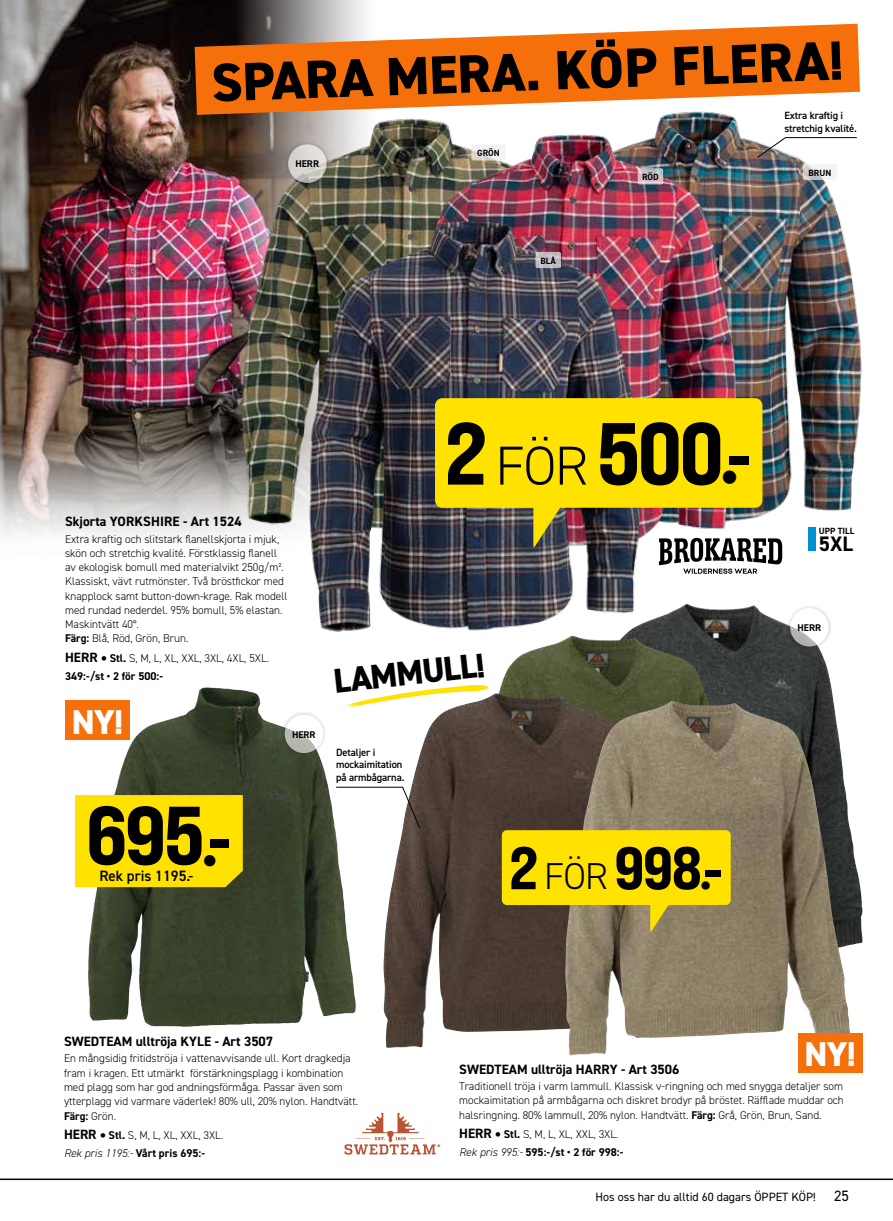
<style>
.page{position:relative;width:893px;height:1221px;background:#fff}
.page>*{position:absolute;margin:0;border:0;box-sizing:border-box;transform-origin:0 0}
.t1{font:87.9px "Bebas Neue Pro Exp Eb";color:#000}
.t2{font:82.5px "Bebas Neue Pro Exp Eb";color:#000}
.t3{font:700 67.5px "Bebas Neue";color:#000;scale:1.16 1}
.t4{font:60px "Bebas Neue Pro Exp Eb";color:#000}
.t5{font:800 53.85px "DIN2014";color:#000}
.t6{font:700 40.8px "Bebas Neue";color:#000}
.t7{font:800 34.5px "DIN2014";color:#000}
.t8{font:800 34.5px "DIN2014";color:#fff}
.t9{font:700 21px "DIN2014";color:#000}
.t10{font:600 15px "DIN2014";color:#000}
.t11{font:700 13.5px "DIN2014";color:#000}
.t12{font:12px "DIN2014";color:#000}
.t13{font:300 11.25px/14.2px "DIN2014";color:#000}
.t14{font:700 11.25px/18.5px "DIN2014";color:#000}
.t15{font:600 10.5px/12.6px "DIN2014";letter-spacing:-.01em;color:#000}
.t16{font:700 9.75px "DIN2014";color:#000}
.t17{font:700 9px "DIN2014";color:#000}
.s1{font-size:55.35px}
.s2{font-weight:700}
.s3{font-weight:700;font-size:13.5px}
.s4{font-weight:700;font-size:19.5px}
.s5{font-size:80.55px}
.s6{font-family:"DIN2014";font-weight:300;font-size:54.9px}
.s7{font-family:"Bebas Neue";font-weight:700;font-size:85.5px}
.s8{font-family:"DIN2014";font-weight:300;font-size:37.5px}
.s9{font-size:13.5px}
.s10{font-size:19.5px}
.s11{font-weight:300}
.s12{font-weight:300;font-style:italic}
.s13{font-size:15px}
</style>
<div class="page">
<img style="left:0;top:0;width:365px;height:537px">
<img style="left:237px;top:115px;width:213px;height:419px">
<img style="left:88px;top:687px;width:268px;height:339px">
<img style="left:645px;top:604px;width:121px;height:96px">
<img style="left:656px;top:115px;width:206px;height:406px">
<img style="left:499px;top:635px;width:252px;height:65px">
<img style="left:416px;top:131px;width:324px;height:407px">
<img style="left:305px;top:217px;width:340px;height:418px">
<img style="left:384px;top:693px;width:285px;height:355px">
<img style="left:565px;top:700px;width:285px;height:355px">
<svg style="left:659px;top:538px;width:123px;height:35px"></svg>
<div style="left:65px;top:700px;width:65px;height:40px;background:#f56f0b"></div>
<div style="left:798px;top:1033px;width:65px;height:39px;background:#f56f0b"></div>
<svg style="left:195px;top:24px;width:665px;height:91px;fill:#f56f0b"></svg>
<hr style="left:0;top:1178px;width:893px;height:1px;background:#000">
<svg style="left:345px;top:1112px;width:95px;height:42px"></svg>
<svg style="left:335px;top:786px;width:86px;height:43px"></svg>
<div style="left:281px;top:710px;width:47px;height:47px;background:#000;opacity:.38"></div>
<svg style="left:285px;top:714px;width:38px;height:39px"></svg>
<div style="left:786px;top:603px;width:47px;height:47px;background:#000;opacity:.38"></div>
<svg style="left:790px;top:608px;width:39px;height:38px"></svg>
<div style="left:284px;top:140px;width:47px;height:47px;background:#000;opacity:.38"></div>
<svg style="left:288px;top:144px;width:39px;height:39px"></svg>
<svg style="left:803px;top:164px;width:34px;height:16px"></svg>
<svg style="left:471px;top:144px;width:34px;height:16px"></svg>
<svg style="left:638px;top:168px;width:25px;height:16px"></svg>
<svg style="left:535px;top:252px;width:26px;height:16px"></svg>
<svg style="left:756px;top:137px;width:102px;height:21px"></svg>
<div style="left:808px;top:527px;width:8px;height:24px;background:#0092d0"></div>
<svg style="left:337px;top:684px;width:151px;height:26px"></svg>
<img style="left:533px;top:507px;width:53px;height:41px">
<div style="left:435px;top:398px;width:327px;height:109px;background:#ffe200;border-radius:7px"></div>
<svg style="left:650px;top:905px;width:36px;height:27px"></svg>
<div style="left:502px;top:830px;width:229px;height:75px;background:#ffe200;border-radius:5px"></div>
<div style="left:75px;top:795px;width:168px;height:92px;background:#ffe200"></div>
<h3 class="t5" style="left:210px;top:47px;width:634px;rotate:-2deg">SPARA MERA. <span class="s1">KÖP FLERA!</span></h3>
<p class="t16" style="left:295px;top:157px;width:25px">HERR</p>
<p class="t17" style="left:477px;top:147px;width:24px">GRÖN</p>
<p class="t17" style="left:540px;top:255px;width:17px">BLÅ</p>
<p class="t17" style="left:642px;top:171px;width:18px">RÖD</p>
<p class="t15" style="left:784px;top:109px;width:74px">Extra kraftig i stretchig kvalité.</p>
<p class="t17" style="left:808px;top:167px;width:24px">BRUN</p>
<p class="t11" style="left:65px;top:512px;width:178px">Skjorta YORKSHIRE - Art 1524</p>
<p class="t13" style="left:65px;top:531px;width:224px">Extra kraftig och slitstark flanellskjorta i mjuk, skön och stretchig kvalité. Förstklassig flanell av ekologisk bomull med materialvikt 250g/m².<br>Klassiskt, vävt rutmönster. Två bröstfickor med knapplock samt button-down-krage. Rak modell med rundad nederdel. 95% bomull, 5% elastan.<br>Maskintvätt 40°.<br><span class="s2">Färg:</span> Blå, Röd, Grön, Brun.</p>
<p class="t13" style="left:65px;top:648px;width:205px;line-height:18.5px"><span class="s3">HERR</span> <span class="s4">•</span> <span class="s2">Stl.</span> S, M, L, XL, XXL, 3XL, 4XL, 5XL.<br><span class="s2">349:-/st • 2 för 500:-</span></p>
<h3 class="t8" style="left:72px;top:699px;width:53px">NY!</h3>
<p class="t16" style="left:292px;top:727px;width:25px">HERR</p>
<h2 class="t2" style="left:86px;top:784px;width:120px">695</h2>
<h3 class="t10" style="left:99px;top:866px;width:96px">Rek pris 1195.-</h3>
<h3 class="t6" style="left:202px;top:838px;width:31px">•<span class="s5">-</span></h3>
<h1 class="t1" style="left:445px;top:399px;width:309px">2 <span class="s6">FÖR</span> 500<sub>•</sub><span class="s7">-</span></h1>
<h3 class="t7" style="left:332px;top:658px;width:153px;rotate:-6deg">LAMMULL!</h3>
<p class="t15" style="left:336px;top:745px;width:70px">Detaljer i mockaimitation på armbågarna.</p>
<h3 class="t4" style="left:509px;top:830px;width:204px">2 <span class="s8">FÖR</span> 998<sub>•</sub></h3>
<h3 class="t3" style="left:702px;top:837px;width:20px">-</h3>
<p class="t17" style="left:819px;top:524px;width:37px">UPP TILL</p>
<h3 class="t9" style="left:819px;top:529px;width:36px">5XL</h3>
<p class="t16" style="left:797px;top:621px;width:25px">HERR</p>
<p class="t11" style="left:64px;top:1032px;width:211px">SWEDTEAM ulltröja KYLE - Art 3507</p>
<p class="t13" style="left:64px;top:1051px;width:296px">En mångsidig fritidströja i vattenavvisande ull. Kort dragkedja fram i kragen. Ett utmärkt förstärkningsplagg i kombination med plagg som har god andningsförmåga. Passar även som ytterplagg vid varmare väderlek! 80% ull, 20% nylon. Handtvätt.<br><span class="s2">Färg:</span> Grön.</p>
<p class="t14" style="left:64px;top:1125px;width:161px"><span class="s9">HERR</span> <span class="s10">•</span> Stl. <span class="s11">S, M, L, XL, XXL, 3XL.<br></span><span class="s12">Rek pris 1195:-</span> Vårt pris 695:-</p>
<h3 class="t8" style="left:804px;top:1031px;width:53px">NY!</h3>
<p class="t11" style="left:459px;top:1060px;width:222px">SWEDTEAM ulltröja HARRY - Art 3506</p>
<p class="t13" style="left:459px;top:1079px;width:386px;text-align:justify">Traditionell tröja i varm lammull. Klassisk v-ringning och med snygga detaljer som mockaimitation på armbågarna och diskret brodyr på bröstet. Räfflade muddar och halsringning. 80% lammull, 20% nylon. Handtvätt. <span class="s2">Färg:</span> Grå, Grön, Brun, Sand.</p>
<p class="t14" style="left:459px;top:1124px;width:166px"><span class="s9">HERR</span> <span class="s10">•</span> Stl. <span class="s11">S, M, L, XL, XXL, 3XL.<br></span><span class="s12">Rek pris 995:-</span> 595:-/st • 2 för 998:-</p>
<p class="t12" style="left:596px;top:1188px;width:255px">Hos oss har du alltid 60 dagars ÖPPET KÖP! <span class="s13">25</span></p>
</div>
